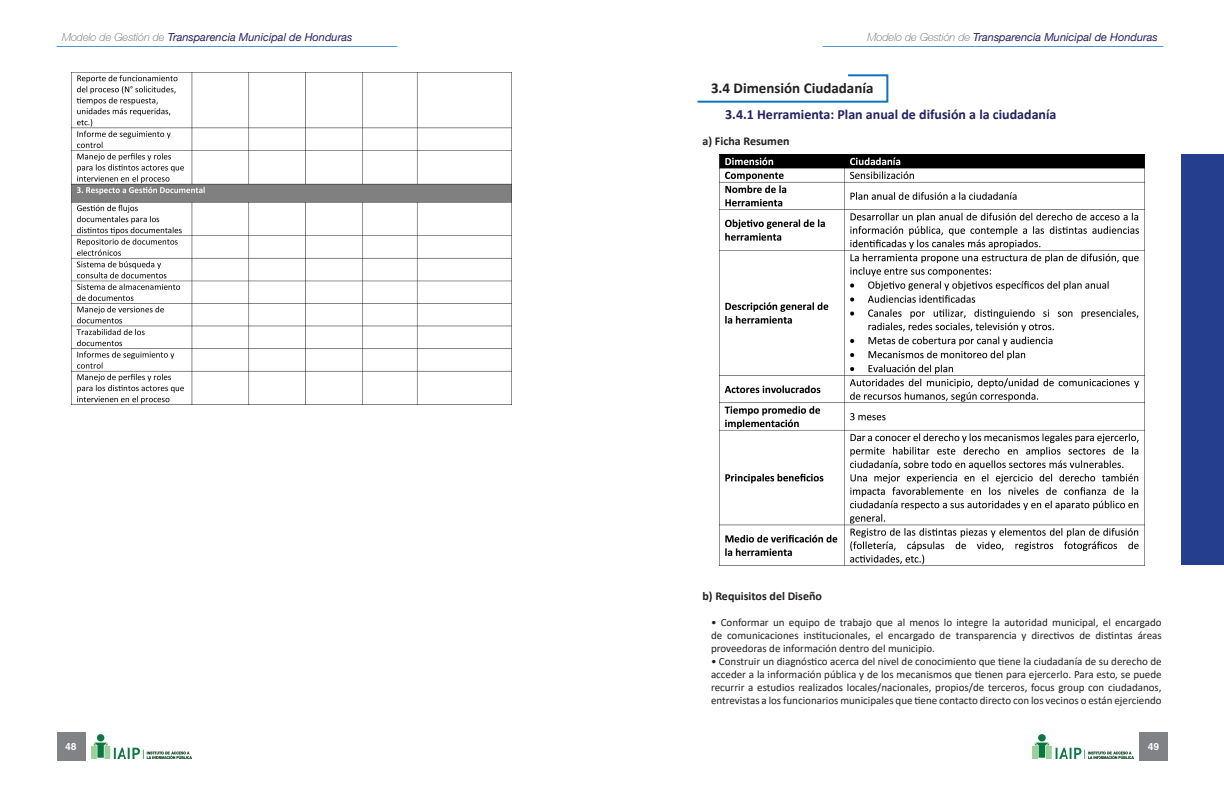
<style>
.page{position:relative;width:1224px;height:792px;background:#fff}
.page>*{position:absolute;margin:0;border:0;box-sizing:border-box;transform-origin:0 0}
.t1{font:700 15px "Calibri";color:#231f20}
.t2{font:700 14px "Calibri";color:#252161}
.t3{font:700 12px "Calibri";color:#231f20}
.t4{font:11px/13px "Calibri";color:#231f20;text-align:justify}
.t5{font:italic 11px "Helvetica Neue LT";color:#252161}
.t6{font:700 10px "Helvetica World";color:#fff}
.s1{font-family:"Helvetica Neue CE";font-weight:100;color:#57585a}
</style>
<div class="page">
<hr style="left:823px;top:46px;width:341px;height:1px;background:#1074bc">
<img style="left:1033px;top:735px;width:100px;height:23px">
<div style="left:1139px;top:732px;width:29px;height:29px;background:#808285"></div>
<hr style="left:56px;top:46px;width:341px;height:1px;background:#1074bc">
<img style="left:91px;top:735px;width:100px;height:23px">
<div style="left:57px;top:732px;width:28px;height:29px;background:#808285"></div>
<img style="left:72px;top:73px;width:439px;height:331px">
<svg style="left:697px;top:74px;width:192px;height:29px"></svg>
<img style="left:719px;top:154px;width:426px;height:411px">
<div style="left:1181px;top:154px;width:43px;height:411px;background:#253f8e"></div>
<p class="t5" style="left:62px;top:30px;width:292px"><span class="s1">Modelo de Gestión de</span> Transparencia Municipal de Honduras</p>
<p class="t6" style="left:65px;top:741px;width:13px">48</p>
<p class="t5" style="left:868px;top:30px;width:292px"><span class="s1">Modelo de Gestión de</span> Transparencia Municipal de Honduras</p>
<p class="t1" style="left:711px;top:77px;width:164px">3.4 Dimensión Ciudadanía</p>
<p class="t2" style="left:725px;top:104px;width:333px">3.4.1 Herramienta: Plan anual de difusión a la ciudadanía</p>
<p class="t3" style="left:703px;top:132px;width:89px">a) Ficha Resumen</p>
<p class="t3" style="left:703px;top:587px;width:121px">b) Requisitos del Diseño</p>
<p class="t4" style="left:711px;top:615px;width:452px">• Conformar un equipo de trabajo que al menos lo integre la autoridad municipal, el encargado de comunicaciones institucionales, el encargado de transparencia y directivos de distintas áreas proveedoras de información dentro del municipio.</p>
<p class="t4" style="left:711px;top:654px;width:452px">• Construir un diagnóstico acerca del nivel de conocimiento que tiene la ciudadanía de su derecho de acceder a la información pública y de los mecanismos que tienen para ejercerlo. Para esto, se puede recurrir a estudios realizados locales/nacionales, propios/de terceros, focus group con ciudadanos, entrevistas a los funcionarios municipales que tiene contacto directo con los vecinos o están ejerciendo</p>
<p class="t6" style="left:1148px;top:741px;width:13px">49</p>
</div>
